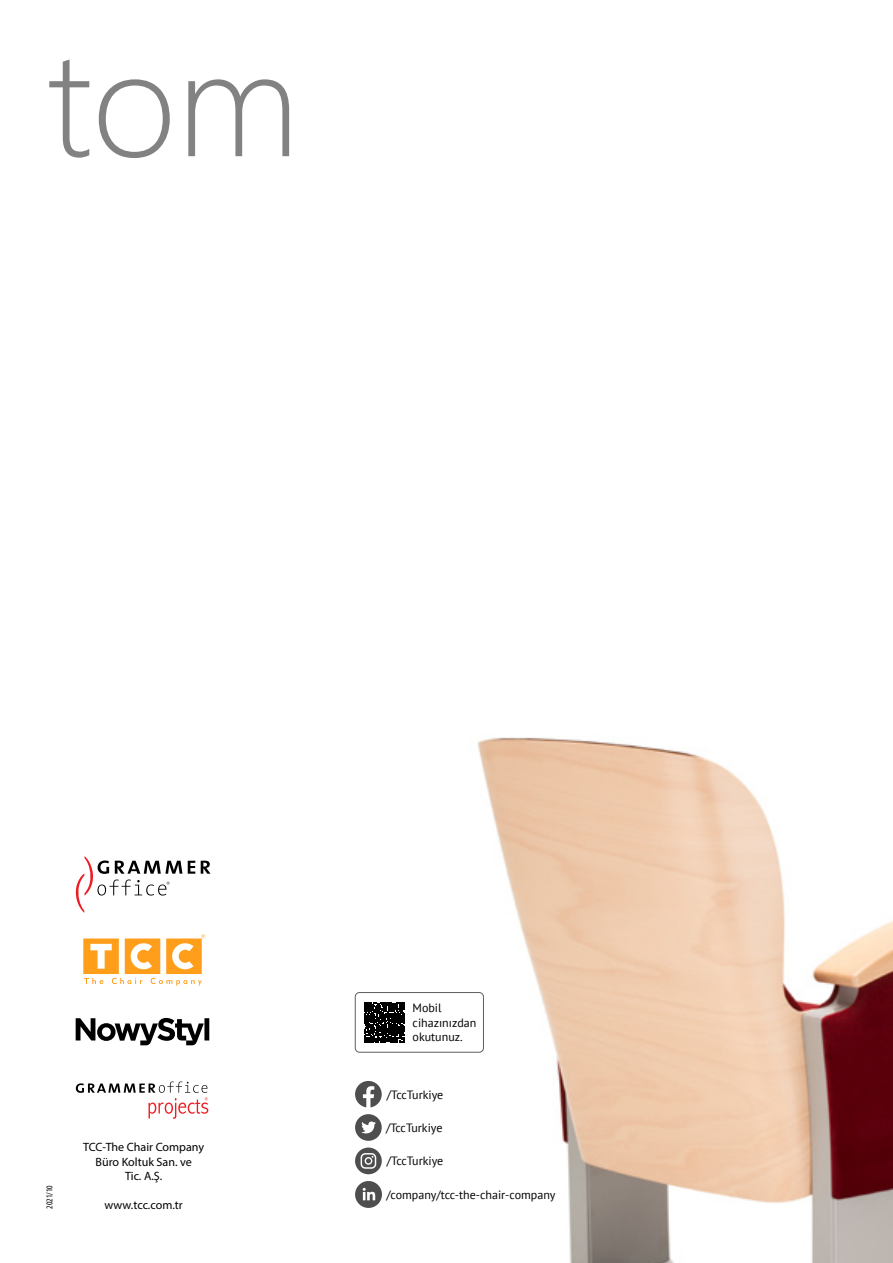
<style>
.page{position:relative;width:893px;height:1263px;background:#fff}
.page>*{position:absolute;margin:0;border:0;box-sizing:border-box;transform-origin:0 0}
.t1{font:150px "Webly Sleek UI Light";color:#828282}
.t2{font:12px/14.4px "PT Sans";color:#000}
.t3{font:12px/14.4px "Myriad Pro";color:#000;text-align:center}
.t4{font:condensed 9px "Myriad Pro";color:#000}
</style>
<div class="page">
<img style="left:372px;top:737px;width:521px;height:526px">
<svg style="left:76px;top:1081px;width:132px;height:38px"></svg>
<svg style="left:75px;top:856px;width:136px;height:57px"></svg>
<svg style="left:83px;top:934px;width:122px;height:52px"></svg>
<svg style="left:76px;top:1018px;width:133px;height:27px"></svg>
<div style="left:355px;top:1181px;width:27px;height:27px;background:#4e4e4e;border-radius:50%"></div>
<svg style="left:363px;top:1188px;width:12px;height:12px"></svg>
<div style="left:355px;top:1114px;width:27px;height:27px;background:#4e4e4e;border-radius:50%"></div>
<svg style="left:361px;top:1121px;width:15px;height:13px"></svg>
<svg style="left:355px;top:1081px;width:27px;height:26px"></svg>
<svg style="left:355px;top:1147px;width:27px;height:27px"></svg>
<svg style="left:361px;top:1153px;width:15px;height:16px"></svg>
<div style="left:355px;top:992px;width:129px;height:60px;border:1px solid #625d5d;border-radius:4px"></div>
<svg style="left:364px;top:1002px;width:40px;height:40px;background:#181818"></svg>
<h1 class="t1" style="left:48px;top:-10px;width:254px">tom</h1>
<p class="t2" style="left:413px;top:1001px;width:65px">Mobil cihazınızdan okutunuz.</p>
<p class="t2" style="left:387px;top:1087px;width:58px">/TccTurkiye</p>
<p class="t2" style="left:386px;top:1121px;width:58px">/TccTurkiye</p>
<p class="t3" style="left:83px;top:1140px;width:122px">TCC-The Chair Company<br>Büro Koltuk San. ve<br>Tic. A.Ş.</p>
<p class="t3" style="left:104px;top:1198px;width:80px">www.tcc.com.tr</p>
<p class="t2" style="left:387px;top:1154px;width:58px">/TccTurkiye</p>
<p class="t4" style="left:44px;top:1209px;width:25px;rotate:-90deg">2021/10</p>
<p class="t2" style="left:386px;top:1187px;width:171px">/company/tcc-the-chair-company</p>
</div>
